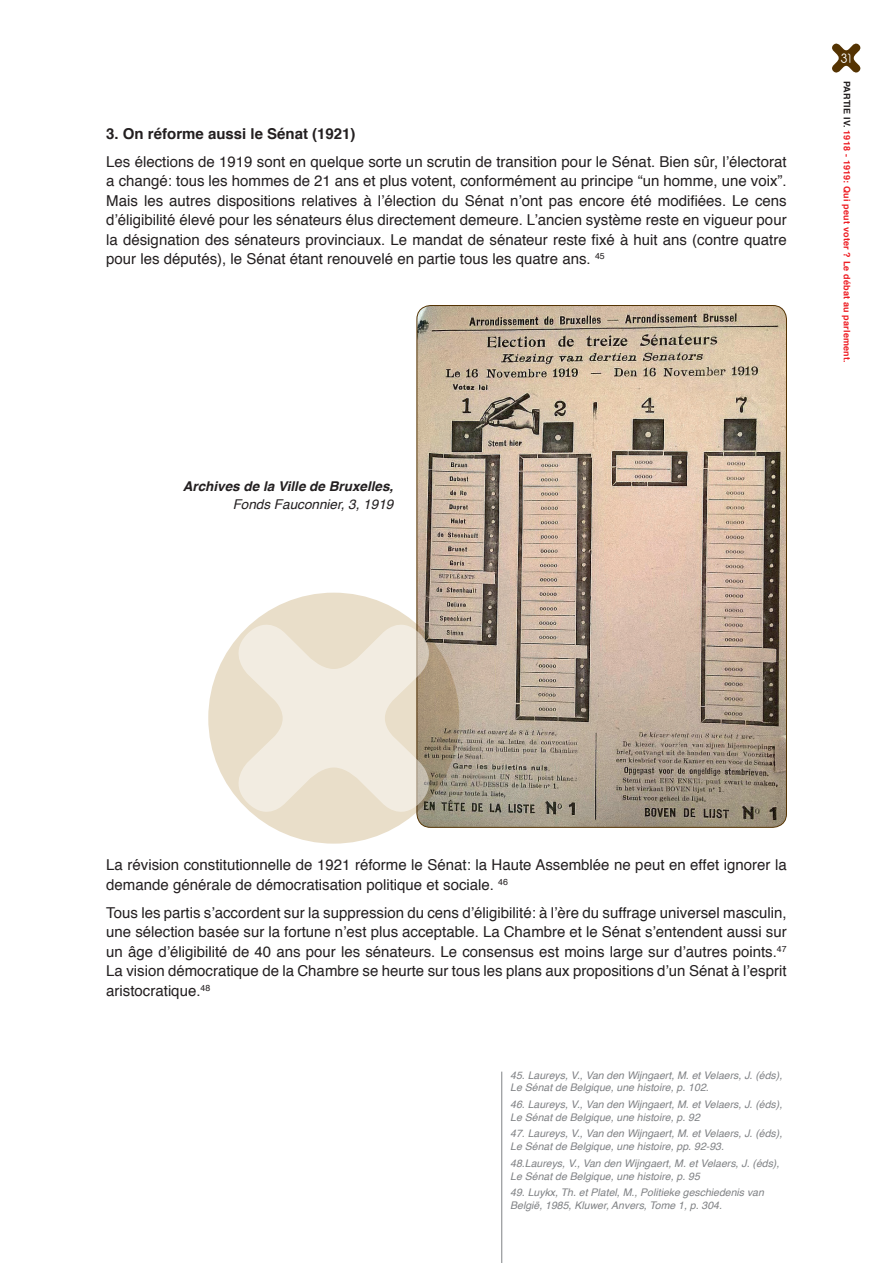
<style>
.page{position:relative;width:893px;height:1263px;background:#fff}
.page>*{position:absolute;margin:0;border:0;box-sizing:border-box;transform-origin:0 0}
.t1{font:15px/19.5px "Helvetica";color:#231f20;text-align:justify}
.t2{font:700 15px "Helvetica";color:#231f20}
.t3{font:italic 700 13.5px "Helvetica";color:#231f20}
.t4{font:italic 13.5px "Helvetica";color:#231f20}
.t5{font:12px "Abeatby Kai";color:#fff}
.t6{font:italic 10.5px/12.6px "Helvetica";color:#808285}
.t7{font:700 9px "Helvetica";letter-spacing:.02em;color:#ee1d23}
.s1{color:#231f20}
</style>
<div class="page">
<svg style="left:832px;top:43px;width:29px;height:30px"></svg>
<hr style="left:501px;top:1071px;width:1px;height:192px;background:#808285">
<img style="left:417px;top:305px;width:369px;height:522px">
<svg style="left:208px;top:593px;width:251px;height:251px;background:#d7cbb5"></svg>
<svg style="left:237px;top:623px;width:193px;height:190px;background:#e9e1d2"></svg>
<p class="t2" style="left:106px;top:121px;width:251px">3. On réforme aussi le Sénat (1921)</p>
<p class="t1" style="left:106px;top:152px;width:682px">Les élections de 1919 sont en quelque sorte un scrutin de transition pour le Sénat. Bien sûr, l’électorat a changé: tous les hommes de 21 ans et plus votent, conformément au principe “un homme, une voix”.<br>Mais les autres dispositions relatives à l’élection du Sénat n’ont pas encore été modifiées. Le cens d’éligibilité élevé pour les sénateurs élus directement demeure. L’ancien système reste en vigueur pour la désignation des sénateurs provinciaux. Le mandat de sénateur reste fixé à huit ans (contre quatre pour les députés), le Sénat étant renouvelé en partie tous les quatre ans. <sup>45</sup></p>
<p class="t3" style="left:183px;top:475px;width:212px">Archives de la Ville de Bruxelles,</p>
<p class="t4" style="left:233px;top:493px;width:162px">Fonds Fauconnier, 3, 1919</p>
<p class="t5" style="left:841px;top:53px;width:12px">31</p>
<p class="t7" style="left:854px;top:81px;width:283px;rotate:90deg"><span class="s1">PARTIE IV.</span> 1918 - 1919: Qui peut voter ? Le débat au parlement.</p>
<p class="t1" style="left:106px;top:856px;width:682px">La révision constitutionnelle de 1921 réforme le Sénat: la Haute Assemblée ne peut en effet ignorer la demande générale de démocratisation politique et sociale. <sup>46</sup></p>
<p class="t1" style="left:106px;top:903px;width:682px">Tous les partis s’accordent sur la suppression du cens d’éligibilité: à l’ère du suffrage universel masculin, une sélection basée sur la fortune n’est plus acceptable. La Chambre et le Sénat s’entendent aussi sur un âge d’éligibilité de 40 ans pour les sénateurs. Le consensus est moins large sur d’autres points.<sup>47<br></sup>La vision démocratique de la Chambre se heurte sur tous les plans aux propositions d’un Sénat à l’esprit aristocratique.<sup>48</sup></p>
<p class="t6" style="left:510px;top:1069px;width:273px">45. Laureys, V., Van den Wijngaert, M. et Velaers, J. (éds),<br>Le Sénat de Belgique, une histoire, p. 102.</p>
<p class="t6" style="left:510px;top:1098px;width:273px">46. Laureys, V., Van den Wijngaert, M. et Velaers, J. (éds),<br>Le Sénat de Belgique, une histoire, p. 92</p>
<p class="t6" style="left:510px;top:1128px;width:273px">47. Laureys, V., Van den Wijngaert, M. et Velaers, J. (éds),<br>Le Sénat de Belgique, une histoire, pp. 92-93.</p>
<p class="t6" style="left:510px;top:1157px;width:271px">48.Laureys, V., Van den Wijngaert, M. et Velaers, J. (éds),<br>Le Sénat de Belgique, une histoire, p. 95</p>
<p class="t6" style="left:510px;top:1186px;width:255px">49. Luykx, Th. et Platel, M., Politieke geschiedenis van<br>België, 1985, Kluwer, Anvers, Tome 1, p. 304.</p>
</div>
